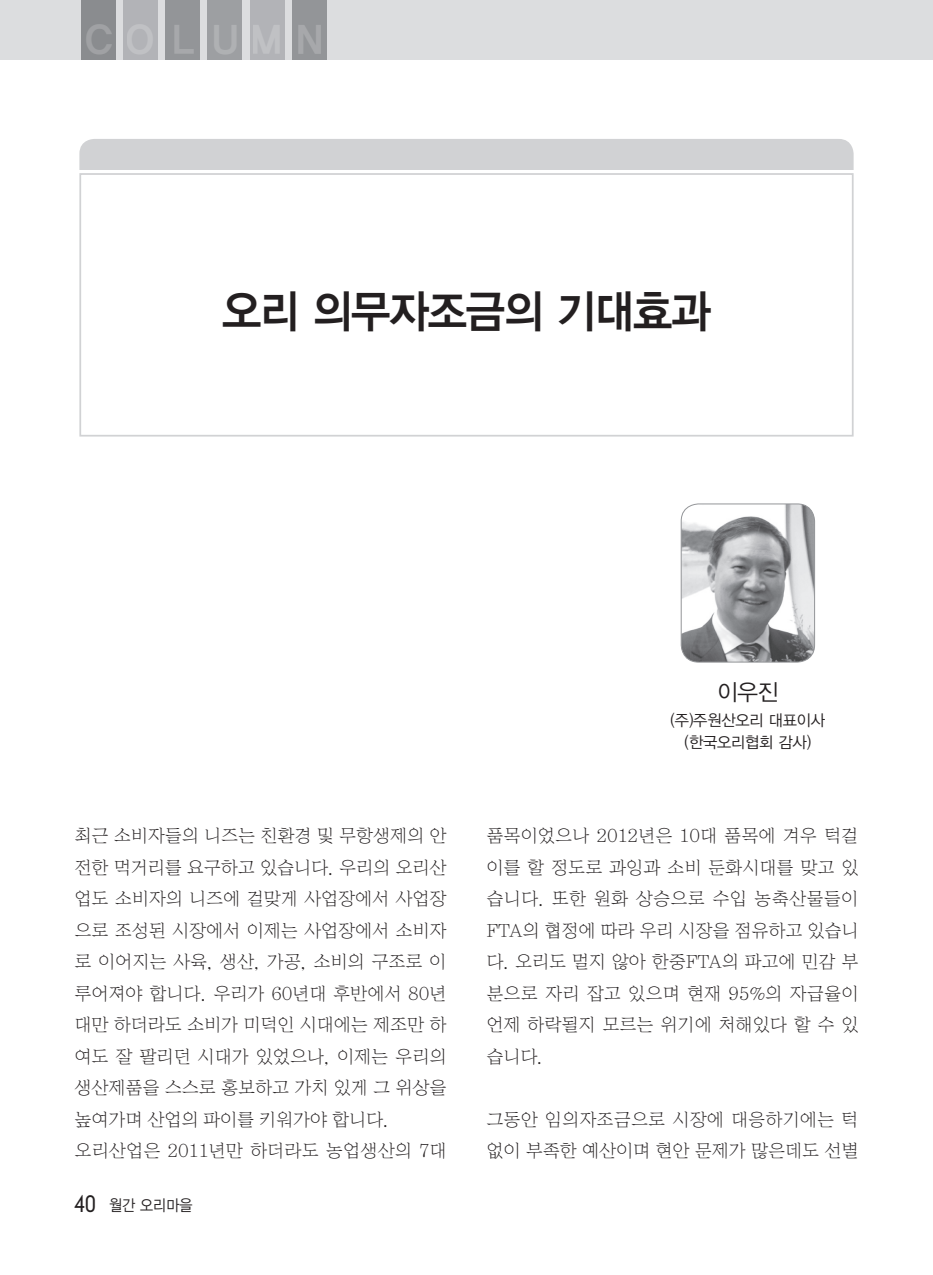
<style>
.page{position:relative;width:933px;height:1275px;background:#fff}
.page>*{position:absolute;margin:0;border:0;box-sizing:border-box;transform-origin:0 0}
.t1{font:45.5px "YDIYGO340";letter-spacing:-.025em;color:#231f20;scale:.94 1}
.t2{font:22.75px "YDIYGO320";color:#231f20}
.t3{font:17.5px/31.5px "YDIY Sin";letter-spacing:-.005em;color:#231f20;text-align:justify}
.t4{font:15.75px "YDIYGO320";letter-spacing:-.01em;color:#231f20}
.t5{font:15.75px "YDIYGO320";letter-spacing:-.01em;color:#231f20;scale:.9 1}
.s1{font-family:"DIN Neuzeit Grotesk Std";font-weight:300;font-size:22.75px}
</style>
<div class="page">
<div style="left:79px;top:139px;width:774px;height:50px;background:#d1d2d4;border-radius:15px"></div>
<div style="left:74px;top:170px;width:784px;height:25px;background:#fff"></div>
<div style="left:79px;top:173px;width:774px;height:264px;border:2px solid #d1d2d4"></div>
<img style="left:681px;top:504px;width:133px;height:158px">
<div style="left:681px;top:504px;width:134px;height:158px;border:1px solid #939598;border-radius:17px"></div>
<div style="left:0;top:0;width:933px;height:60px;background:#dcdddf"></div>
<div style="left:81px;top:0;width:35px;height:60px;background:#8a8c8f"></div>
<div style="left:123px;top:0;width:35px;height:60px;background:#b2b3b7"></div>
<div style="left:165px;top:0;width:35px;height:60px;background:#939598"></div>
<div style="left:208px;top:0;width:34px;height:60px;background:#9d9fa2"></div>
<div style="left:250px;top:0;width:34px;height:60px;background:#b2b3b7"></div>
<div style="left:292px;top:0;width:35px;height:60px;background:#939598"></div>
<p class="t1" style="left:222px;top:285px;width:521px">오리 의무자조금의 기대효과</p>
<p class="t3" style="left:74px;top:821px;width:374px">최근 소비자들의 니즈는 친환경 및 무항생제의 안 전한 먹거리를 요구하고 있습니다. 우리의 오리산 업도 소비자의 니즈에 걸맞게 사업장에서 사업장 으로 조성된 시장에서 이제는 사업장에서 소비자 로 이어지는 사육, 생산, 가공, 소비의 구조로 이 루어져야 합니다. 우리가 60년대 후반에서 80년 대만 하더라도 소비가 미덕인 시대에는 제조만 하 여도 잘 팔리던 시대가 있었으나, 이제는 우리의 생산제품을 스스로 홍보하고 가치 있게 그 위상을 높여가며 산업의 파이를 키워가야 합니다.</p>
<p class="t3" style="left:74px;top:1136px;width:374px">오리산업은 2011년만 하더라도 농업생산의 7대</p>
<p class="t5" style="left:74px;top:1196px;width:133px"><span class="s1">40</span> 월간 오리마을</p>
<p class="t2" style="left:717px;top:680px;width:63px">이우진</p>
<p class="t4" style="left:670px;top:711px;width:156px">(주)주원산오리 대표이사</p>
<p class="t4" style="left:684px;top:734px;width:128px">(한국오리협회 감사)</p>
<p class="t3" style="left:486px;top:821px;width:374px">품목이었으나 2012년은 10대 품목에 겨우 턱걸 이를 할 정도로 과잉과 소비 둔화시대를 맞고 있 습니다. 또한 원화 상승으로 수입 농축산물들이 FTA의 협정에 따라 우리 시장을 점유하고 있습니 다. 오리도 멀지 않아 한중FTA의 파고에 민감 부 분으로 자리 잡고 있으며 현재 95%의 자급율이 언제 하락될지 모르는 위기에 처해있다 할 수 있 습니다.</p>
<p class="t3" style="left:486px;top:1104px;width:374px">그동안 임의자조금으로 시장에 대응하기에는 턱 없이 부족한 예산이며 현안 문제가 많은데도 선별</p>
</div>
